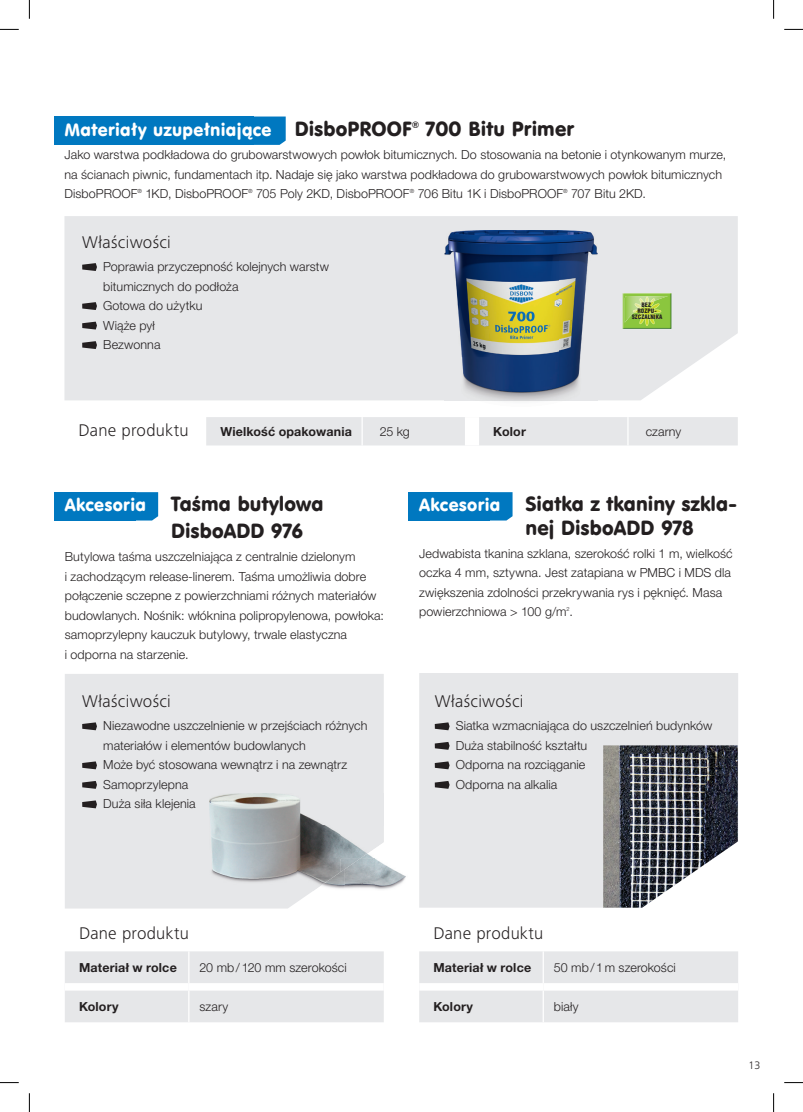
<style>
.page{position:relative;width:803px;height:1112px;background:#fff}
.page>*{position:absolute;margin:0;border:0;box-sizing:border-box;transform-origin:0 0}
.t1{font:20px/27.2px "VAG Rounded EU";letter-spacing:.005em;color:#231f20}
.t2{font:300 17.5px "Frutiger Next LTW1 G";letter-spacing:.015em;color:#231f20}
.t3{font:17.5px "VAG Rounded EU";letter-spacing:.025em;color:#fff}
.t4{font:300 12.5px/19.5px "Helvetica Neue LT Pro";letter-spacing:.005em;color:#231f20}
.t5{font:700 12.5px "Helvetica Neue LT Pro";letter-spacing:.015em;color:#231f20}
.t6{font:300 11.25px "Frutiger Next LTW1 G";color:#231f20}
.t7{font:9px "VAG Rounded EU";color:#231f20}
.t8{font:900 condensed 6px/6.2px "Swiss 721 BT";color:#231f20;text-align:center}
.t9{font:300 5.62px "Helvetica Neue LT Pro";color:#231f20}
</style>
<div class="page">
<div style="left:64px;top:216px;width:674px;height:184px;background:#e6e7e9"></div>
<div style="left:65px;top:674px;width:319px;height:234px;background:#e6e7e9"></div>
<div style="left:419px;top:673px;width:319px;height:234px;background:#e6e7e9"></div>
<img style="left:603px;top:745px;width:135px;height:162px">
<svg style="left:254px;top:116px;width:32px;height:29px"></svg>
<div style="left:54px;top:116px;width:200px;height:29px;background:#0078c0"></div>
<svg style="left:82px;top:263px;width:15px;height:8px"></svg>
<svg style="left:82px;top:302px;width:15px;height:8px"></svg>
<svg style="left:82px;top:321px;width:15px;height:8px"></svg>
<svg style="left:82px;top:341px;width:15px;height:8px"></svg>
<img style="left:623px;top:293px;width:48px;height:36px">
<img style="left:625px;top:296px;width:43px;height:26px">
<svg style="left:633px;top:296px;width:28px;height:30px"></svg>
<div style="left:206px;top:417px;width:532px;height:28px;background:#e6e7e9"></div>
<div style="left:465px;top:417px;width:14px;height:28px;background:#fff"></div>
<img style="left:445px;top:230px;width:152px;height:171px">
<div style="left:65px;top:951px;width:319px;height:71px;background:#e6e7e9"></div>
<hr style="left:188px;top:951px;width:1px;height:31px;background:#fff">
<div style="left:65px;top:982px;width:124px;height:8px;background:#fff"></div>
<div style="left:189px;top:982px;width:195px;height:8px;background:#fff"></div>
<hr style="left:188px;top:990px;width:1px;height:32px;background:#fff">
<div style="left:419px;top:951px;width:319px;height:71px;background:#e6e7e9"></div>
<hr style="left:543px;top:951px;width:1px;height:31px;background:#fff">
<div style="left:419px;top:982px;width:124px;height:8px;background:#fff"></div>
<div style="left:543px;top:982px;width:195px;height:8px;background:#fff"></div>
<hr style="left:543px;top:990px;width:1px;height:32px;background:#fff">
<svg style="left:135px;top:492px;width:23px;height:28px"></svg>
<div style="left:54px;top:492px;width:81px;height:28px;background:#0078c0"></div>
<svg style="left:490px;top:492px;width:22px;height:28px"></svg>
<div style="left:409px;top:492px;width:81px;height:28px;background:#0078c0"></div>
<svg style="left:82px;top:722px;width:15px;height:8px"></svg>
<svg style="left:82px;top:761px;width:15px;height:8px"></svg>
<svg style="left:82px;top:780px;width:15px;height:8px"></svg>
<svg style="left:82px;top:800px;width:15px;height:8px"></svg>
<svg style="left:435px;top:722px;width:14px;height:8px"></svg>
<svg style="left:435px;top:741px;width:14px;height:8px"></svg>
<svg style="left:435px;top:761px;width:14px;height:8px"></svg>
<svg style="left:435px;top:780px;width:14px;height:8px"></svg>
<img style="left:210px;top:793px;width:174px;height:32px">
<img style="left:340px;top:872px;width:5px;height:18px">
<img style="left:345px;top:857px;width:61px;height:33px">
<img style="left:210px;top:825px;width:174px;height:32px">
<img style="left:210px;top:857px;width:130px;height:33px">
<img style="left:340px;top:857px;width:21px;height:15px">
<svg style="left:0;top:29px;width:19px;height:1px"></svg>
<svg style="left:784px;top:29px;width:19px;height:1px"></svg>
<svg style="left:0;top:1082px;width:19px;height:1px"></svg>
<svg style="left:784px;top:1082px;width:19px;height:1px"></svg>
<svg style="left:29px;top:0;width:1px;height:19px"></svg>
<svg style="left:29px;top:1093px;width:1px;height:18px"></svg>
<svg style="left:773px;top:0;width:1px;height:19px"></svg>
<svg style="left:773px;top:1093px;width:1px;height:18px"></svg>
<h1 class="t1" style="left:295px;top:116px;width:119px">DisboPROOF</h1>
<p class="t7" style="left:412px;top:120px;width:9px">®</p>
<h1 class="t1" style="left:426px;top:116px;width:150px">700 Bitu Primer</h1>
<p class="t4" style="left:64px;top:145px;width:663px">Jako warstwa podkładowa do grubowarstwowych powłok bitumicznych. Do stosowania na betonie i otynkowanym murze, na ścianach piwnic, fundamentach itp. Nadaje się jako warstwa podkładowa do grubowarstwowych powłok bitumicznych<br>DisboPROOF</p>
<h2 class="t3" style="left:65px;top:119px;width:208px">Materiały uzupełniające</h2>
<p class="t9" style="left:137px;top:188px;width:6px">®</p>
<p class="t4" style="left:145px;top:184px;width:104px">1KD, DisboPROOF</p>
<p class="t9" style="left:248px;top:188px;width:6px">®</p>
<p class="t4" style="left:256px;top:184px;width:155px">705 Poly 2KD, DisboPROOF</p>
<p class="t9" style="left:410px;top:188px;width:6px">®</p>
<p class="t4" style="left:418px;top:184px;width:147px">706 Bitu 1K i DisboPROOF</p>
<p class="t9" style="left:563px;top:188px;width:6px">®</p>
<p class="t4" style="left:571px;top:184px;width:76px">707 Bitu 2KD.</p>
<h2 class="t2" style="left:82px;top:232px;width:90px">Właściwości</h2>
<p class="t4" style="left:103px;top:256px;width:227px">Poprawia przyczepność kolejnych warstw bitumicznych do podłoża<br>Gotowa do użytku<br>Wiąże pył<br>Bezwonna</p>
<p class="t8" style="left:632px;top:301px;width:32px">BEZ<br>ROZPU-<br>SZCZALNIKA</p>
<h2 class="t2" style="left:79px;top:419px;width:111px">Dane produktu</h2>
<p class="t5" style="left:220px;top:423px;width:133px">Wielkość opakowania</p>
<p class="t4" style="left:380px;top:421px;width:32px">25 kg</p>
<p class="t5" style="left:493px;top:423px;width:34px">Kolor</p>
<p class="t4" style="left:646px;top:421px;width:37px">czarny</p>
<h1 class="t1" style="left:171px;top:491px;width:154px">Taśma butylowa<br>DisboADD 976</h1>
<p class="t4" style="left:65px;top:546px;width:321px">Butylowa taśma uszczelniająca z centralnie dzielonym<br>i zachodzącym release-linerem. Taśma umożliwia dobre połączenie sczepne z powierzchniami różnych materiałów budowlanych. Nośnik: włóknina polipropylenowa, powłoka: samoprzylepny kauczuk butylowy, trwale elastyczna<br>i odporna na starzenie.</p>
<h1 class="t1" style="left:525px;top:493px;width:213px;line-height:23.8px">Siatka z tkaniny szkla&shy;nej DisboADD 978</h1>
<p class="t4" style="left:419px;top:543px;width:315px">Jedwabista tkanina szklana, szerokość rolki 1 m, wielkość oczka 4 mm, sztywna. Jest zatapiana w PMBC i MDS dla zwiększenia zdolności przekrywania rys i pęknięć. Masa powierzchniowa &gt; 100 g/m .</p>
<h2 class="t3" style="left:65px;top:494px;width:83px">Akcesoria</h2>
<h2 class="t3" style="left:419px;top:494px;width:83px">Akcesoria</h2>
<p class="t9" style="left:566px;top:605px;width:5px">2</p>
<h2 class="t2" style="left:82px;top:691px;width:90px">Właściwości</h2>
<h2 class="t2" style="left:435px;top:691px;width:90px">Właściwości</h2>
<p class="t4" style="left:103px;top:715px;width:266px">Niezawodne uszczelnienie w przejściach różnych materiałów i elementów budowlanych<br>Może być stosowana wewnątrz i na zewnątrz<br>Samoprzylepna<br>Duża siła klejenia</p>
<p class="t4" style="left:456px;top:715px;width:258px">Siatka wzmacniająca do uszczelnień budynków<br>Duża stabilność kształtu<br>Odporna na rozciąganie<br>Odporna na alkalia</p>
<h2 class="t2" style="left:79px;top:923px;width:111px">Dane produktu</h2>
<p class="t5" style="left:79px;top:959px;width:99px">Materiał w rolce</p>
<p class="t4" style="left:199px;top:956px;width:149px">20 mb / 120 mm szerokości</p>
<p class="t5" style="left:79px;top:998px;width:41px">Kolory</p>
<p class="t4" style="left:199px;top:996px;width:30px">szary</p>
<h2 class="t2" style="left:433px;top:923px;width:111px">Dane produktu</h2>
<p class="t5" style="left:433px;top:959px;width:99px">Materiał w rolce</p>
<p class="t4" style="left:554px;top:956px;width:124px">50 mb / 1 m szerokości</p>
<p class="t5" style="left:433px;top:998px;width:41px">Kolory</p>
<p class="t4" style="left:554px;top:996px;width:26px">biały</p>
<p class="t6" style="left:748px;top:1058px;width:13px">13</p>
</div>
